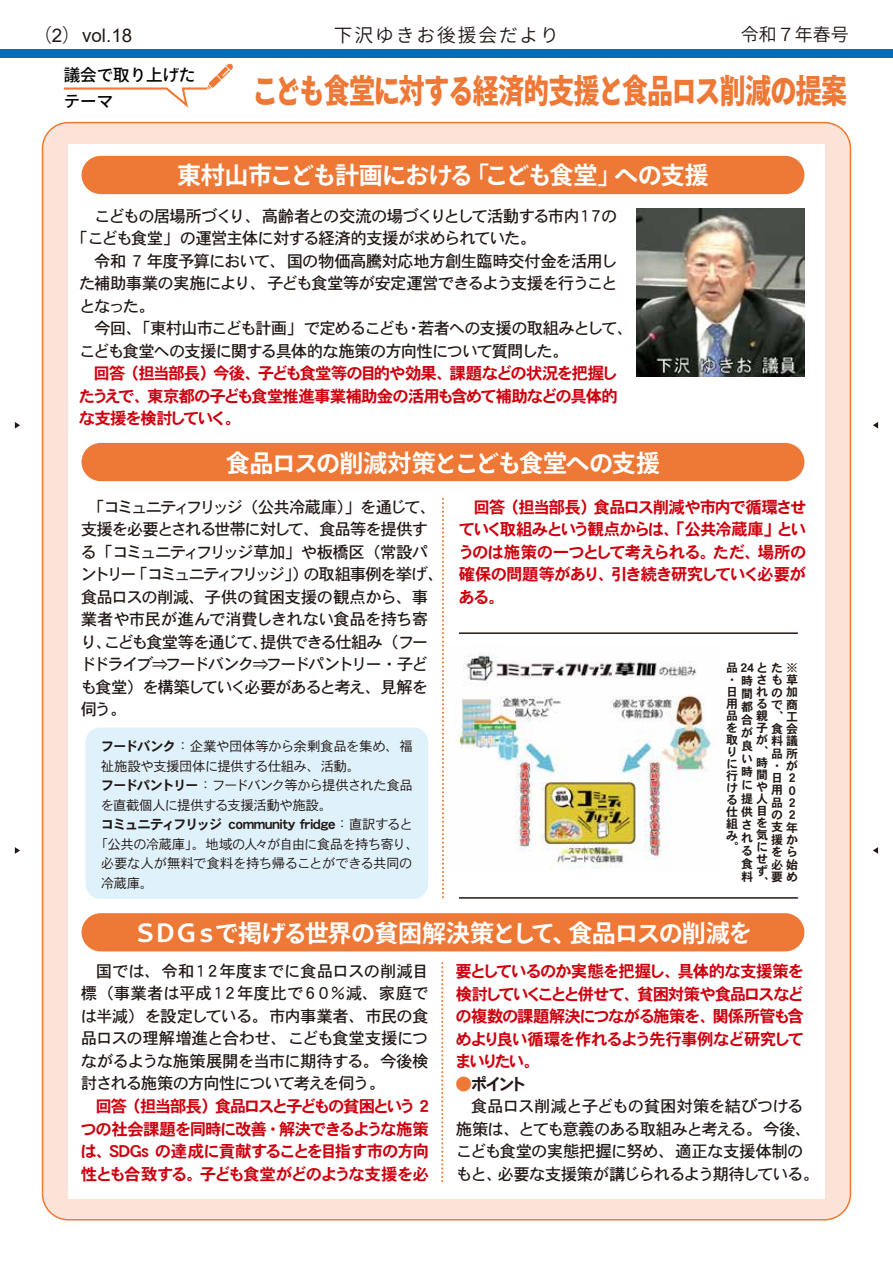
<style>
.page{position:relative;width:893px;height:1263px;background:#fff}
.page>*{position:absolute;margin:0;border:0;box-sizing:border-box;transform-origin:0 0}
.t1{font:900 33px "Ryo Gothic Plus N";letter-spacing:-.04em;color:#ee7836;scale:.79 1}
.t2{font:700 24px "Ryo Gothic Plus N";letter-spacing:-.05em;color:#fff}
.t3{font:18.75px "Source Han Sans JP";letter-spacing:.1em;color:#221815}
.t4{font:18.75px "Arial";color:#221815}
.t5{font:18px "Source Han Sans JP";color:#221815}
.t6{font:16.5px/22.5px "DFHS Gothic W5 WINP RKSJ H";letter-spacing:-.07em;color:#221815}
.t7{font:16.5px/22.5px "DFHS Gothic W7 WINP RKSJ H";letter-spacing:-.07em;color:#cf000e;text-align:justify}
.t8{font:16.5px/22.5px "DFHS Gothic W5 WINP RKSJ H";letter-spacing:-.09em;color:#221815}
.t9{font:500 16.5px/25.8px "Ryo Gothic Plus N";color:#040000}
.t10{font:16.5px "DFHS Gothic W7 WINP RKSJ H";color:#221815}
.t11{font:13.5px/19.5px "DFHS Gothic W3 WINP RKSJ H";letter-spacing:-.045em;color:#221815}
.t12{font:13.5px "DFHS Gothic W7 WINP RKSJ H";color:#221815}
.t13{font:12px/12px "DFHS Gothic W7 WINP RKSJ H";color:#221815}
.s1{font-family:"Koz Go Pr 6 N"}
.s2{font-family:"DFHS Gothic W7 WINP RKSJ H"}
.s3{font-family:"DFHS Gothic W3 WINP RKSJ H"}
.s4{color:#ee7836}
</style>
<div class="page">
<div style="left:0;top:49px;width:893px;height:8px;background:#036eb8"></div>
<div style="left:43px;top:123px;width:807px;height:1097px;background:#fbe4d7;border-radius:26px"></div>
<div style="left:68px;top:145px;width:757px;height:1054px;background:#fff"></div>
<svg style="left:63px;top:64px;width:170px;height:44px"></svg>
<div style="left:85px;top:727px;width:343px;height:172px;background:#dff1fa;border-radius:15px"></div>
<div style="left:82px;top:156px;width:722px;height:38px;background:#ee7836;border-radius:19px"></div>
<div style="left:82px;top:443px;width:722px;height:38px;background:#ee7836;border-radius:19px"></div>
<div style="left:82px;top:913px;width:722px;height:38px;background:#ee7836;border-radius:19px"></div>
<svg style="left:252px;top:57px;width:602px;height:842px"></svg>
<svg style="left:441px;top:963px;width:2px;height:219px"></svg>
<img style="left:446px;top:644px;width:275px;height:229px">
<hr style="left:459px;top:632px;width:339px;height:2px;background:#221815">
<hr style="left:459px;top:897px;width:339px;height:2px;background:#221815">
<img style="left:636px;top:209px;width:169px;height:167px">
<svg style="left:15px;top:422px;width:5px;height:7px"></svg>
<svg style="left:15px;top:847px;width:5px;height:7px"></svg>
<svg style="left:873px;top:422px;width:5px;height:6px"></svg>
<svg style="left:873px;top:847px;width:5px;height:7px"></svg>
<p class="t4" style="left:33px;top:22px;width:101px"><span class="s1">（</span>2<span class="s1">）</span>vol.18</p>
<p class="t3" style="left:334px;top:25px;width:226px">下沢ゆきお後援会だより</p>
<p class="t5" style="left:741px;top:25px;width:110px">令和７年春号</p>
<p class="t9" style="left:64px;top:63px;width:133px">議会で取り上げたテーマ</p>
<h1 class="t1" style="left:252px;top:69px;width:754px">こども食堂に対する経済的支援と食品ロス削減の提案</h1>
<h2 class="t2" style="left:177px;top:160px;width:533px">東村山市こども計画における「こども食堂」への支援</h2>
<p class="t6" style="left:71px;top:205px;width:548px;text-indent:23px">こどもの居場所づくり、高齢者との交流の場づくりとして活動する市内１７の「こども食堂」の運営主体に対する経済的支援が求められていた。</p>
<p class="t6" style="left:79px;top:250px;width:540px;text-align:justify;text-indent:15px">令和 7 年度予算において、国の物価高騰対応地方創生臨時交付金を活用した補助事業の実施により、子ども食堂等が安定運営できるよう支援を行うこととなった。</p>
<p class="t6" style="left:79px;top:318px;width:556px;text-indent:15px">今回、「東村山市こども計画」で定めるこども・若者への支援の取組みとして、こども食堂への支援に関する具体的な施策の方向性について質問した。</p>
<p class="t7" style="left:79px;top:363px;width:541px;text-indent:15px">回答（担当部長）今後、子ども食堂等の目的や効果、課題などの状況を把握したうえで、東京都の子ども食堂推進事業補助金の活用も含めて補助などの具体的な支援を検討していく。</p>
<h2 class="t2" style="left:226px;top:447px;width:436px">食品ロスの削減対策とこども食堂への支援</h2>
<p class="t8" style="left:80px;top:496px;width:366px;text-indent:7px">「コミュニティフリッジ（公共冷蔵庫）」を通じて、支援を必要とされる世帯に対して、食品等を提供する「コミュニティフリッジ草加」や板橋区（常設パントリー「コミュニティフリッジ」）の取組事例を挙げ、食品ロスの削減、子供の貧困支援の観点から、事業者や市民が進んで消費しきれない食品を持ち寄り、こども食堂等を通じて、提供できる仕組み（フードドライブ⇒フードバンク⇒フードパントリー・子ども食堂）を構築していく必要があると考え、見解を伺う。</p>
<p class="t7" style="left:458px;top:496px;width:350px;text-indent:15px">回答（担当部長）食品ロス削減や市内で循環させていく取組みという観点からは、「公共冷蔵庫」というのは施策の一つとして考えられる。ただ、場所の確保の問題等があり、引き続き研究していく必要がある。</p>
<p class="t13" style="left:726px;top:662px;width:73px;text-align:right">品24とた ※時さも草<br>れの加<br>るで商<br>親、工<br>子食会<br>料議<br>品所<br>が<br>2<br>0<br>2<br>2<br>支年<br>援か<br>をら<br>必始<br>要め</p>
<p class="t13" style="left:726px;top:674px;width:13px">・日用品を取りに行ける</p>
<p class="t13" style="left:726px;top:830px;width:13px">み。</p>
<p class="t13" style="left:741px;top:687px;width:13px;line-height:13px;text-align:justify">間都合が良い時に</p>
<p class="t13" style="left:741px;top:818px;width:13px;line-height:13.2px;text-indent:-15px">組される食料</p>
<p class="t13" style="left:726px;top:734px;width:43px;text-align:right">が<br>、<br>時<br>間<br>や<br>提人<br>仕供目</p>
<p class="t13" style="left:756px;top:817px;width:13px;text-align:justify">を気にせず、</p>
<p class="t11" style="left:101px;top:737px;width:313px"><span class="s2">フードバンク</span>：企業や団体等から余剰食品を集め、福祉施設や支援団体に提供する仕組み、活動。<br><span class="s2">フードパントリー</span>：フードバンク等から提供された食品を直截個人に提供する支援活動や施設。</p>
<p class="t12" style="left:101px;top:817px;width:313px">コミュニティフリッジ community fridge<span class="s3">：直訳すると</span></p>
<p class="t11" style="left:101px;top:834px;width:320px;text-indent:-7px">「公共の冷蔵庫」。地域の人々が自由に食品を持ち寄り、必要な人が無料で食料を持ち帰ることができる共同の冷蔵庫。</p>
<p class="t13" style="left:771px;top:760px;width:13px">・日用品の</p>
<h2 class="t2" style="left:134px;top:917px;width:620px">ＳＤＧｓで掲げる世界の貧困解決策として、食品ロスの削減を</h2>
<p class="t6" style="left:81px;top:960px;width:349px;text-align:justify;text-indent:15px">国では、令和１２年度までに食品ロスの削減目標（事業者は平成１２年度比で６０％減、家庭では半減）を設定している。市内事業者、市民の食品ロスの理解増進と合わせ、こども食堂支援につながるような施策展開を当市に期待する。今後検討される施策の方向性について考えを伺う。</p>
<p class="t7" style="left:80px;top:1095px;width:350px;text-indent:15px">回答（担当部長）食品ロスと子どもの貧困という 2つの社会課題を同時に改善・解決できるような施策は、SDGs の達成に貢献することを目指す市の方向性とも合致する。子ども食堂がどのような支援を必</p>
<p class="t7" style="left:455px;top:960px;width:350px">要としているのか実態を把握し、具体的な支援策を検討していくことと併せて、貧困対策や食品ロスなどの複数の課題解決につながる施策を、関係所管も含めより良い循環を作れるよう先行事例など研究してまいりたい。</p>
<p class="t10" style="left:455px;top:1075px;width:73px"><span class="s4">●</span>ポイント</p>
<p class="t6" style="left:456px;top:1095px;width:366px;text-indent:15px">食品ロス削減と子どもの貧困対策を結びつける施策は、とても意義のある取組みと考える。今後、こども食堂の実態把握に努め、適正な支援体制のもと、必要な支援策が講じられるよう期待している。</p>
</div>
